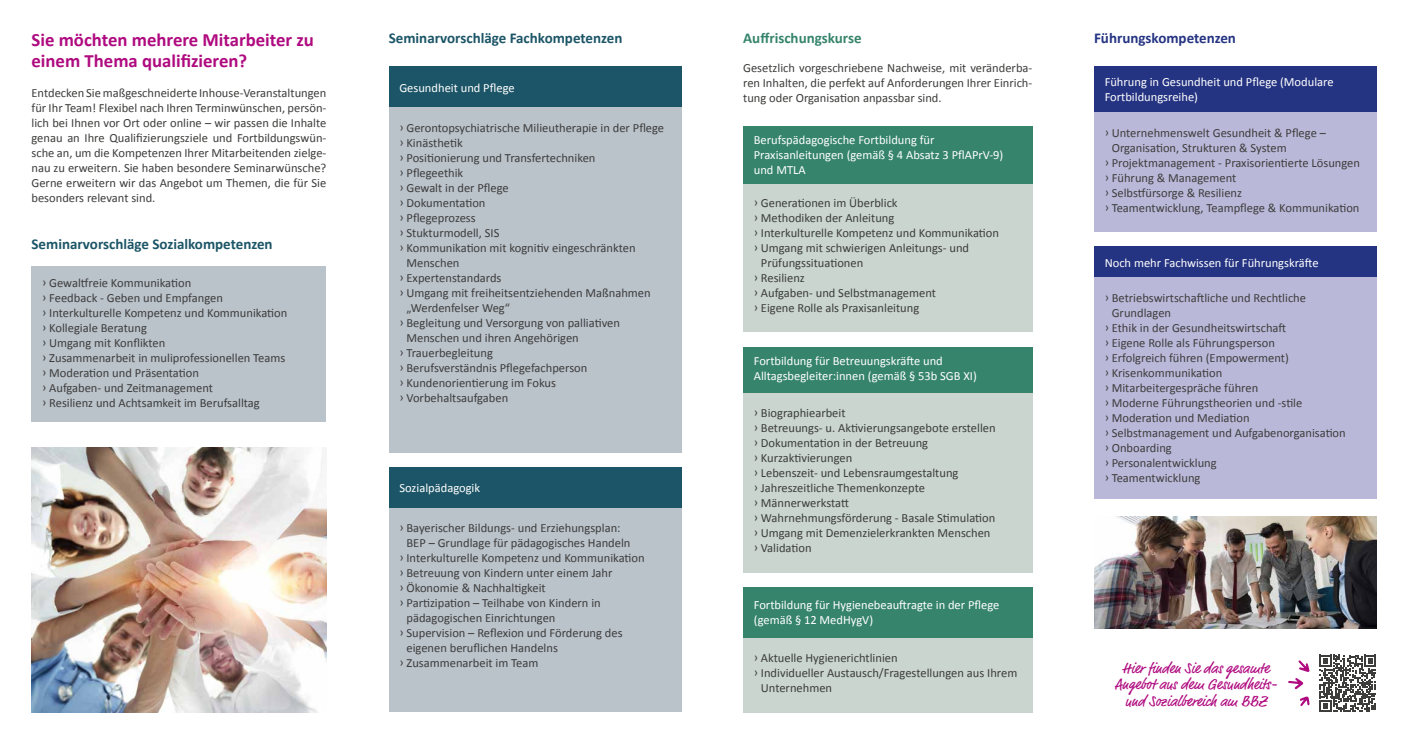
<style>
.page{position:relative;width:1407px;height:745px;background:#fff}
.page>*{position:absolute;margin:0;border:0;box-sizing:border-box;transform-origin:0 0}
.t1{font:700 18.75px/21.2px "Calibri";color:#af0a7f}
.t2{font:15px/16.2px "Market Pro";color:#af0a7f;text-align:center}
.t3{font:700 15px "Calibri";color:#1c5567}
.t4{font:700 15px "Calibri";color:#253482}
.t5{font:700 15px "Calibri";color:#36846c}
.t6{font:12.5px/15px "Calibri";color:#3d3d3c}
.t7{font:12.5px/15px "Calibri";color:#fff}
</style>
<div class="page">
<div style="left:743px;top:126px;width:289px;height:206px;background:#c9d5ce"></div>
<div style="left:743px;top:347px;width:289px;height:225px;background:#c9d5ce"></div>
<div style="left:743px;top:587px;width:289px;height:125px;background:#c9d5ce"></div>
<div style="left:32px;top:266px;width:294px;height:156px;background:#bac2ca"></div>
<div style="left:389px;top:77px;width:292px;height:375px;background:#bac2ca"></div>
<div style="left:1094px;top:252px;width:282px;height:246px;background:#bab8d9"></div>
<div style="left:1094px;top:72px;width:282px;height:160px;background:#bab8d9"></div>
<div style="left:389px;top:67px;width:292px;height:40px;background:#1c5567"></div>
<div style="left:1094px;top:247px;width:282px;height:30px;background:#253482"></div>
<div style="left:1094px;top:67px;width:282px;height:45px;background:#253482"></div>
<div style="left:389px;top:477px;width:292px;height:235px;background:#bac2ca"></div>
<div style="left:389px;top:467px;width:292px;height:40px;background:#1c5567"></div>
<div style="left:743px;top:126px;width:289px;height:57px;background:#36846c"></div>
<div style="left:743px;top:347px;width:289px;height:45px;background:#36846c"></div>
<div style="left:743px;top:587px;width:289px;height:50px;background:#36846c"></div>
<img style="left:32px;top:447px;width:294px;height:265px">
<img style="left:1094px;top:516px;width:282px;height:112px">
<svg style="left:1288px;top:678px;width:15px;height:10px"></svg>
<svg style="left:1298px;top:660px;width:11px;height:11px"></svg>
<svg style="left:1300px;top:696px;width:9px;height:9px"></svg>
<svg style="left:1319px;top:654px;width:57px;height:57px"></svg>
<h1 class="t1" style="left:32px;top:28px;width:284px">Sie möchten mehrere Mitarbeiter zu einem Thema qualifizieren?</h1>
<p class="t6" style="left:32px;top:85px;width:296px;text-align:justify">Entdecken Sie maßgeschneiderte Inhouse-Veranstaltungen für Ihr Team! Flexibel nach Ihren Terminwünschen, persön&shy;lich bei Ihnen vor Ort oder online – wir passen die Inhalte genau an Ihre Qualifizierungsziele und Fortbildungswün&shy;sche an, um die Kompetenzen Ihrer Mitarbeitenden zielge&shy;nau zu erweitern. Sie haben besondere Seminarwünsche?<br>Gerne erweitern wir das Angebot um Themen, die für Sie besonders relevant sind.</p>
<p class="t3" style="left:32px;top:233px;width:243px">Seminarvorschläge Sozialkompetenzen</p>
<p class="t6" style="left:42px;top:275px;width:247px">ͧ Gewaltfreie Kommunikation<br>ͧ Feedback - Geben und Empfangen<br>ͧ Interkulturelle Kompetenz und Kommunikation ͧ Kollegiale Beratung<br>ͧ Umgang mit Konflikten<br>ͧ Zusammenarbeit in muliprofessionellen Teams ͧ Moderation und Präsentation<br>ͧ Aufgaben- und Zeitmanagement<br>ͧ Resilienz und Achtsamkeit im Berufsalltag</p>
<p class="t3" style="left:389px;top:27px;width:235px">Seminarvorschläge Fachkompetenzen</p>
<p class="t5" style="left:743px;top:27px;width:120px">Auffrischungskurse</p>
<p class="t7" style="left:399px;top:80px;width:117px">Gesundheit und Pflege</p>
<p class="t6" style="left:399px;top:120px;width:266px">ͧ Gerontopsychiatrische Milieutherapie in der Pflege</p>
<p class="t6" style="left:399px;top:135px;width:65px">ͧ Kinästhetik</p>
<p class="t6" style="left:399px;top:150px;width:198px">ͧ Positionierung und Transfertechniken</p>
<p class="t6" style="left:399px;top:165px;width:65px">ͧ Pflegeethik</p>
<p class="t6" style="left:399px;top:180px;width:111px">ͧ Gewalt in der Pflege</p>
<p class="t6" style="left:399px;top:195px;width:88px">ͧ Dokumentation</p>
<p class="t6" style="left:399px;top:210px;width:78px">ͧ Pflegeprozess</p>
<p class="t6" style="left:399px;top:225px;width:101px">ͧ Stukturmodell, SIS</p>
<p class="t6" style="left:399px;top:240px;width:238px">ͧ Kommunikation mit kognitiv eingeschränkten</p>
<p class="t6" style="left:406px;top:255px;width:54px">Menschen</p>
<p class="t6" style="left:399px;top:270px;width:104px">ͧ Expertenstandards</p>
<p class="t6" style="left:399px;top:285px;width:253px">ͧ Umgang mit freiheitsentziehenden Maßnahmen</p>
<p class="t6" style="left:406px;top:300px;width:105px">„Werdenfelser Weg“</p>
<p class="t6" style="left:399px;top:315px;width:222px">ͧ Begleitung und Versorgung von palliativen</p>
<p class="t6" style="left:406px;top:330px;width:174px">Menschen und ihren Angehörigen</p>
<p class="t6" style="left:399px;top:345px;width:95px">ͧ Trauerbegleitung</p>
<p class="t6" style="left:399px;top:360px;width:189px">ͧ Berufsverständnis Pflegefachperson</p>
<p class="t6" style="left:399px;top:375px;width:158px">ͧ Kundenorientierung im Fokus</p>
<p class="t6" style="left:399px;top:390px;width:110px">ͧ Vorbehaltsaufgaben</p>
<p class="t7" style="left:399px;top:479px;width:82px">Sozialpädagogik</p>
<p class="t6" style="left:399px;top:520px;width:223px">ͧ Bayerischer Bildungs- und Erziehungsplan:</p>
<p class="t6" style="left:406px;top:535px;width:225px">BEP – Grundlage für pädagogisches Handeln</p>
<p class="t6" style="left:399px;top:550px;width:247px">ͧ Interkulturelle Kompetenz und Kommunikation</p>
<p class="t6" style="left:399px;top:565px;width:215px">ͧ Betreuung von Kindern unter einem Jahr</p>
<p class="t6" style="left:399px;top:580px;width:148px">ͧ Ökonomie &amp; Nachhaltigkeit</p>
<p class="t6" style="left:399px;top:595px;width:203px">ͧ Partizipation – Teilhabe von Kindern in</p>
<p class="t6" style="left:406px;top:610px;width:150px">pädagogischen Einrichtungen</p>
<p class="t6" style="left:399px;top:625px;width:225px">ͧ Supervision – Reflexion und Förderung des</p>
<p class="t6" style="left:406px;top:640px;width:153px">eigenen beruflichen Handelns</p>
<p class="t6" style="left:399px;top:655px;width:141px">ͧ Zusammenarbeit im Team</p>
<p class="t6" style="left:743px;top:60px;width:291px;text-align:justify">Gesetzlich vorgeschriebene Nachweise, mit veränderba&shy;ren Inhalten, die perfekt auf Anforderungen Ihrer Einrich&shy;tung oder Organisation anpassbar sind.</p>
<p class="t7" style="left:754px;top:132px;width:251px">Berufspädagogische Fortbildung für<br>Praxisanleitungen (gemäß § 4 Absatz 3 PflAPrV-9) und MTLA</p>
<p class="t6" style="left:754px;top:195px;width:145px">ͧ Generationen im Überblick</p>
<p class="t6" style="left:754px;top:210px;width:142px">ͧ Methodiken der Anleitung</p>
<p class="t6" style="left:754px;top:225px;width:247px">ͧ Interkulturelle Kompetenz und Kommunikation</p>
<p class="t6" style="left:754px;top:240px;width:217px">ͧ Umgang mit schwierigen Anleitungs- und</p>
<p class="t6" style="left:761px;top:255px;width:104px">Prüfungssituationen</p>
<p class="t6" style="left:754px;top:270px;width:53px">ͧ Resilienz</p>
<p class="t6" style="left:754px;top:285px;width:184px">ͧ Aufgaben- und Selbstmanagement</p>
<p class="t6" style="left:754px;top:300px;width:167px">ͧ Eigene Rolle als Praxisanleitung</p>
<p class="t7" style="left:754px;top:353px;width:225px">Fortbildung für Betreuungskräfte und<br>Alltagsbegleiter:innen (gemäß § 53b SGB XI)</p>
<p class="t6" style="left:754px;top:405px;width:243px">ͧ Biographiearbeit<br>ͧ Betreuungs- u. Aktivierungsangebote erstellen ͧ Dokumentation in der Betreuung<br>ͧ Kurzaktivierungen<br>ͧ Lebenszeit- und Lebensraumgestaltung<br>ͧ Jahreszeitliche Themenkonzepte<br>ͧ Männerwerkstatt<br>ͧ Wahrnehmungsförderung - Basale Stimulation ͧ Umgang mit Demenzielerkrankten Menschen ͧ Validation</p>
<p class="t7" style="left:754px;top:597px;width:247px">Fortbildung für Hygienebeauftragte in der Pflege (gemäß § 12 MedHygV)</p>
<p class="t6" style="left:754px;top:650px;width:145px">ͧ Aktuelle Hygienerichtlinien</p>
<p class="t6" style="left:754px;top:665px;width:265px">ͧ Individueller Austausch/Fragestellungen aus Ihrem</p>
<p class="t6" style="left:761px;top:680px;width:73px">Unternehmen</p>
<p class="t4" style="left:1094px;top:27px;width:143px">Führungskompetenzen</p>
<p class="t7" style="left:1104px;top:74px;width:230px">Führung in Gesundheit und Pflege (Modulare<br>Fortbildungsreihe)</p>
<p class="t6" style="left:1104px;top:125px;width:223px">ͧ Unternehmenswelt Gesundheit &amp; Pflege –</p>
<p class="t6" style="left:1112px;top:140px;width:176px">Organisation, Strukturen &amp; System</p>
<p class="t6" style="left:1104px;top:155px;width:257px">ͧ Projektmanagement - Praxisorientierte Lösungen</p>
<p class="t6" style="left:1104px;top:170px;width:133px">ͧ Führung &amp; Management</p>
<p class="t6" style="left:1104px;top:185px;width:139px">ͧ Selbstfürsorge &amp; Resilienz</p>
<p class="t6" style="left:1104px;top:200px;width:256px">ͧ Teamentwicklung, Teampflege &amp; Kommunikation</p>
<p class="t7" style="left:1104px;top:254px;width:215px">Noch mehr Fachwissen für Führungskräfte</p>
<p class="t6" style="left:1104px;top:290px;width:203px">ͧ Betriebswirtschaftliche und Rechtliche</p>
<p class="t6" style="left:1112px;top:305px;width:61px">Grundlagen</p>
<p class="t6" style="left:1104px;top:320px;width:183px">ͧ Ethik in der Gesundheitswirtschaft</p>
<p class="t6" style="left:1104px;top:335px;width:172px">ͧ Eigene Rolle als Führungsperson</p>
<p class="t6" style="left:1104px;top:350px;width:186px">ͧ Erfolgreich führen (Empowerment)</p>
<p class="t6" style="left:1104px;top:365px;width:119px">ͧ Krisenkommunikation</p>
<p class="t6" style="left:1104px;top:380px;width:155px">ͧ Mitarbeitergespräche führen</p>
<p class="t6" style="left:1104px;top:395px;width:199px">ͧ Moderne Führungstheorien und -stile</p>
<p class="t6" style="left:1104px;top:410px;width:146px">ͧ Moderation und Mediation</p>
<p class="t6" style="left:1104px;top:425px;width:243px">ͧ Selbstmanagement und Aufgabenorganisation</p>
<p class="t6" style="left:1104px;top:440px;width:69px">ͧ Onboarding</p>
<p class="t6" style="left:1104px;top:455px;width:114px">ͧ Personalentwicklung</p>
<p class="t6" style="left:1104px;top:470px;width:97px">ͧ Teamentwicklung</p>
<p class="t2" style="left:1114px;top:660px;width:164px">Hier finden Sie das gesamte<br>Angebot aus dem Gesundheits&shy;und Sozialbereich am BBZ</p>
</div>
